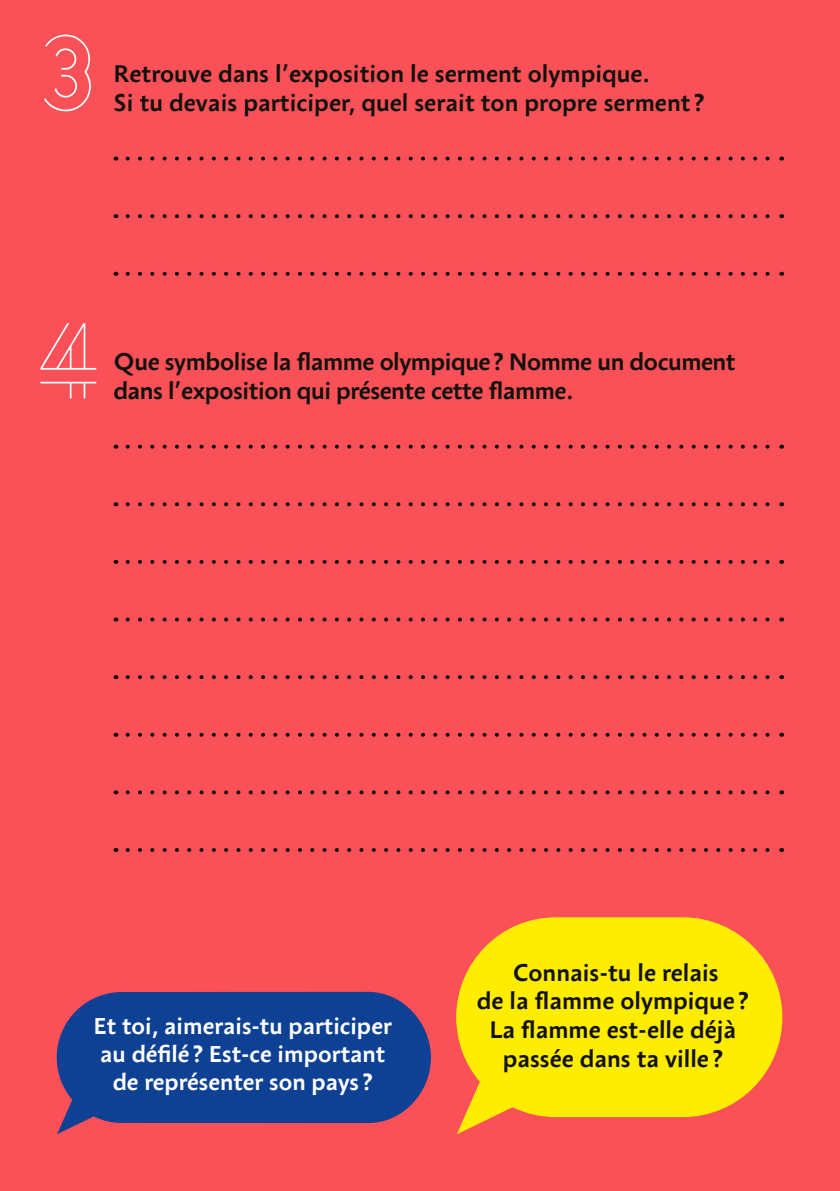
<style>
.page{position:relative;width:840px;height:1191px;background:#fff}
.page>*{position:absolute;margin:0;border:0;box-sizing:border-box;transform-origin:0 0}
.t1{font:96px "Tricolor";color:#fff}
.t2{font:700 24px/28.8px "Anselm Sans";color:#12120d}
.t3{font:700 24px "Anselm Sans";letter-spacing:-.02em;color:#12120d}
.t4{font:700 23.2px/27.8px "Anselm Sans";color:#fff;text-align:center}
</style>
<div class="page">
<div style="left:0;top:0;width:839px;height:1191px;background:#fa5158"></div>
<svg style="left:127px;top:157px;width:643px;height:4px"></svg>
<svg style="left:127px;top:214px;width:643px;height:4px"></svg>
<svg style="left:127px;top:272px;width:643px;height:4px"></svg>
<svg style="left:127px;top:445px;width:643px;height:4px"></svg>
<svg style="left:127px;top:502px;width:643px;height:4px"></svg>
<svg style="left:127px;top:560px;width:643px;height:4px"></svg>
<svg style="left:127px;top:617px;width:643px;height:4px"></svg>
<svg style="left:127px;top:675px;width:643px;height:4px"></svg>
<svg style="left:127px;top:733px;width:643px;height:4px"></svg>
<svg style="left:127px;top:790px;width:643px;height:4px"></svg>
<svg style="left:127px;top:848px;width:643px;height:4px"></svg>
<svg style="left:456px;top:917px;width:325px;height:217px;fill:#ffed00"></svg>
<svg style="left:57px;top:991px;width:373px;height:143px;background:#2f438b"></svg>
<h1 class="t1" style="left:34px;top:17px;width:64px">3</h1>
<p class="t2" style="left:113px;top:59px;width:592px">Retrouve dans l’exposition le serment olympique.<br>Si tu devais participer, quel serait ton propre serment ?</p>
<h1 class="t1" style="left:34px;top:305px;width:64px">4</h1>
<p class="t3" style="left:113px;top:345px;width:623px">Que symbolise la flamme olympique? Nomme un document</p>
<p class="t3" style="left:113px;top:373px;width:461px">dans l’exposition qui présente cette flamme.</p>
<p class="t4" style="left:93px;top:1012px;width:300px">Et toi, aimerais-tu participer au défilé? Est-ce important de représenter son pays ?</p>
<p class="t2" style="left:476px;top:958px;width:273px;text-align:center">Connais-tu le relais<br>de la flamme olympique?<br>La flamme est-elle déjà passée dans ta ville?</p>
</div>
